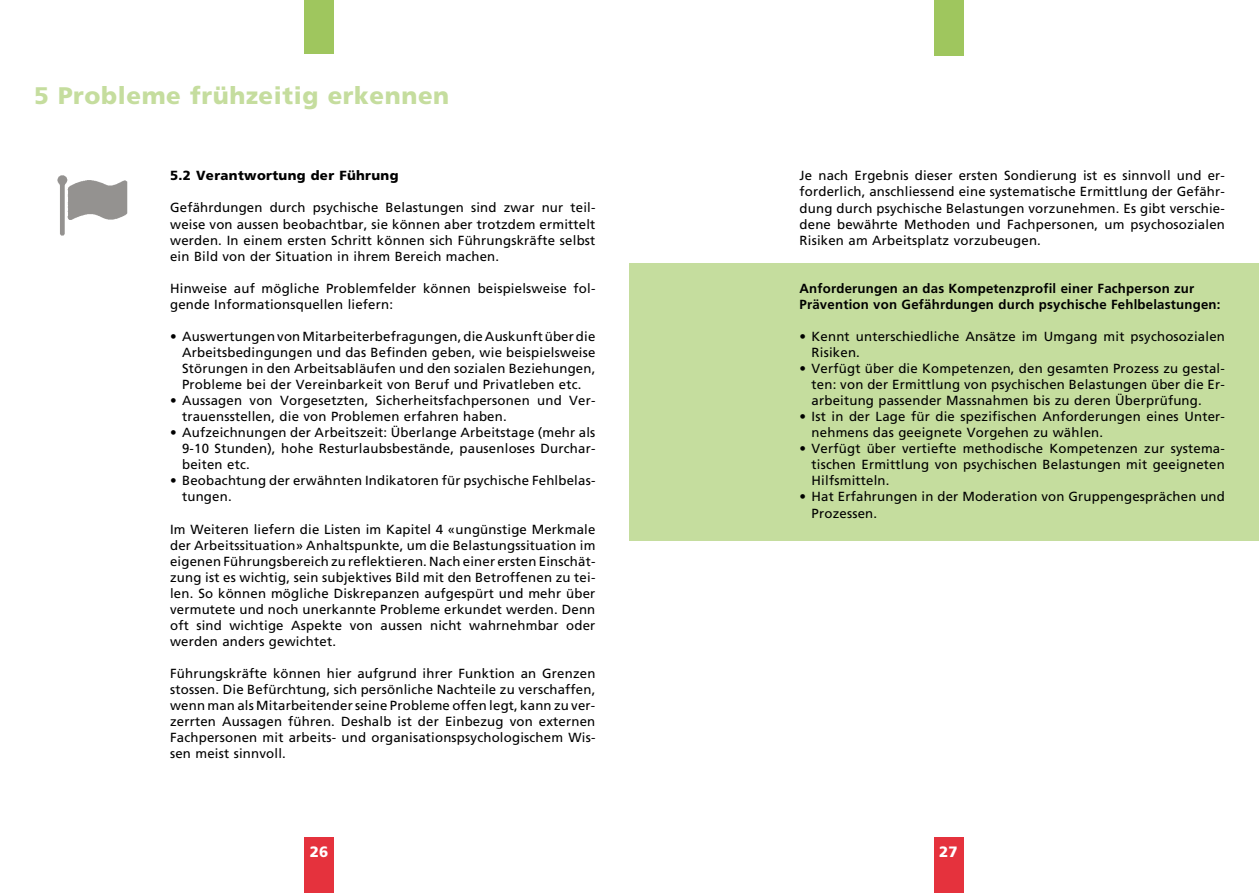
<style>
.page{position:relative;width:1259px;height:893px;background:#fff}
.page>*{position:absolute;margin:0;border:0;box-sizing:border-box;transform-origin:0 0}
.t1{font:900 24px "Frutiger";letter-spacing:.025em;color:#c5dd9e}
.t2{font:900 15px "Frutiger";color:#fff}
.t3{font:13.2px/16px "Frutiger";letter-spacing:.015em;color:#000;text-align:justify}
.t4{font:700 13.2px/16px "Frutiger";letter-spacing:.015em;color:#000}
.t5{font:900 13.2px "Frutiger";letter-spacing:.025em;color:#000}
</style>
<div class="page">
<div style="left:629px;top:264px;width:630px;height:277px;background:#c5dd9e"></div>
<img style="left:58px;top:175px;width:69px;height:61px">
<div style="left:304px;top:838px;width:30px;height:55px;background:#e5323d"></div>
<div style="left:933px;top:838px;width:30px;height:55px;background:#e5323d"></div>
<div style="left:933px;top:0;width:30px;height:55px;background:#9fc65e"></div>
<div style="left:304px;top:0;width:30px;height:54px;background:#9fc65e"></div>
<h1 class="t1" style="left:34px;top:81px;width:417px">5 Probleme frühzeitig erkennen</h1>
<p class="t5" style="left:170px;top:168px;width:230px">5.2 Verantwortung der Führung</p>
<p class="t3" style="left:170px;top:200px;width:427px">Gefährdungen durch psychische Belastungen sind zwar nur teil&shy;weise von aussen beobachtbar, sie können aber trotzdem ermittelt werden. In einem ersten Schritt können sich Führungskräfte selbst ein Bild von der Situation in ihrem Bereich machen.</p>
<p class="t3" style="left:170px;top:280px;width:427px">Hinweise auf mögliche Problemfelder können beispielsweise fol&shy;gende Informationsquellen liefern:</p>
<p class="t3" style="left:182px;top:328px;width:415px;text-indent:-12px">• AuswertungenvonMitarbeiterbefragungen,die Auskunftüberdie Arbeitsbedingungen und das Befinden geben, wie beispielsweise Störungen in den Arbeitsabläufen und den sozialen Beziehungen, Probleme bei der Vereinbarkeit von Beruf und Privatleben etc.</p>
<p class="t3" style="left:182px;top:393px;width:415px;text-indent:-12px">• Aussagen von Vorgesetzten, Sicherheitsfachpersonen und Ver&shy;trauensstellen, die von Problemen erfahren haben.</p>
<p class="t3" style="left:182px;top:425px;width:415px;text-indent:-12px">• Aufzeichnungen der Arbeitszeit: Überlange Arbeitstage (mehr als 9-10 Stunden), hohe Resturlaubsbestände, pausenloses Durchar&shy;beiten etc.</p>
<p class="t3" style="left:182px;top:473px;width:415px;text-indent:-12px">• Beobachtung der erwähnten Indikatoren für psychische Fehlbelas&shy;tungen.</p>
<p class="t3" style="left:170px;top:521px;width:427px">Im Weiteren liefern die Listen im Kapitel 4 «ungünstige Merkmale der Arbeitssituation» Anhaltspunkte, um die Belastungssituation im eigenen Führungsbereich zu reflektieren. Nach einer ersten Einschät&shy;zung ist es wichtig, sein subjektives Bild mit den Betroffenen zu tei&shy;len. So können mögliche Diskrepanzen aufgespürt und mehr über vermutete und noch unerkannte Probleme erkundet werden. Denn oft sind wichtige Aspekte von aussen nicht wahrnehmbar oder werden anders gewichtet.</p>
<p class="t3" style="left:170px;top:665px;width:427px">Führungskräfte können hier aufgrund ihrer Funktion an Grenzen stossen. Die Befürchtung, sich persönliche Nachteile zu verschaffen, wenn man als Mitarbeitender seine Probleme offen legt, kann zu ver&shy;zerrten Aussagen führen. Deshalb ist der Einbezug von externen Fachpersonen mit arbeits- und organisationspsychologischem Wis&shy;sen meist sinnvoll.</p>
<p class="t3" style="left:799px;top:168px;width:427px">Je nach Ergebnis dieser ersten Sondierung ist es sinnvoll und er&shy;forderlich, anschliessend eine systematische Ermittlung der Gefähr&shy;dung durch psychische Belastungen vorzunehmen. Es gibt verschie&shy;dene bewährte Methoden und Fachpersonen, um psychosozialen Risiken am Arbeitsplatz vorzubeugen.</p>
<p class="t4" style="left:799px;top:280px;width:422px">Anforderungen an das Kompetenzprofil einer Fachperson zur<br>Prävention von Gefährdungen durch psychische Fehlbelastungen:</p>
<p class="t3" style="left:811px;top:328px;width:415px;text-indent:-12px">• Kennt unterschiedliche Ansätze im Umgang mit psychosozialen<br>Risiken.</p>
<p class="t3" style="left:811px;top:360px;width:415px;text-indent:-12px">• Verfügt über die Kompetenzen, den gesamten Prozess zu gestal&shy;ten: von der Ermittlung von psychischen Belastungen über die Er&shy;arbeitung passender Massnahmen bis zu deren Überprüfung.</p>
<p class="t3" style="left:811px;top:409px;width:415px;text-indent:-12px">• Ist in der Lage für die spezifischen Anforderungen eines Unter&shy;nehmens das geeignete Vorgehen zu wählen.</p>
<p class="t3" style="left:811px;top:441px;width:415px;text-indent:-12px">• Verfügt über vertiefte methodische Kompetenzen zur systema&shy;tischen Ermittlung von psychischen Belastungen mit geeigneten Hilfsmitteln.</p>
<p class="t3" style="left:811px;top:489px;width:415px;text-indent:-12px">• Hat Erfahrungen in der Moderation von Gruppengesprächen und<br>Prozessen.</p>
<p class="t2" style="left:310px;top:842px;width:20px">26</p>
<p class="t2" style="left:939px;top:842px;width:20px">27</p>
</div>
